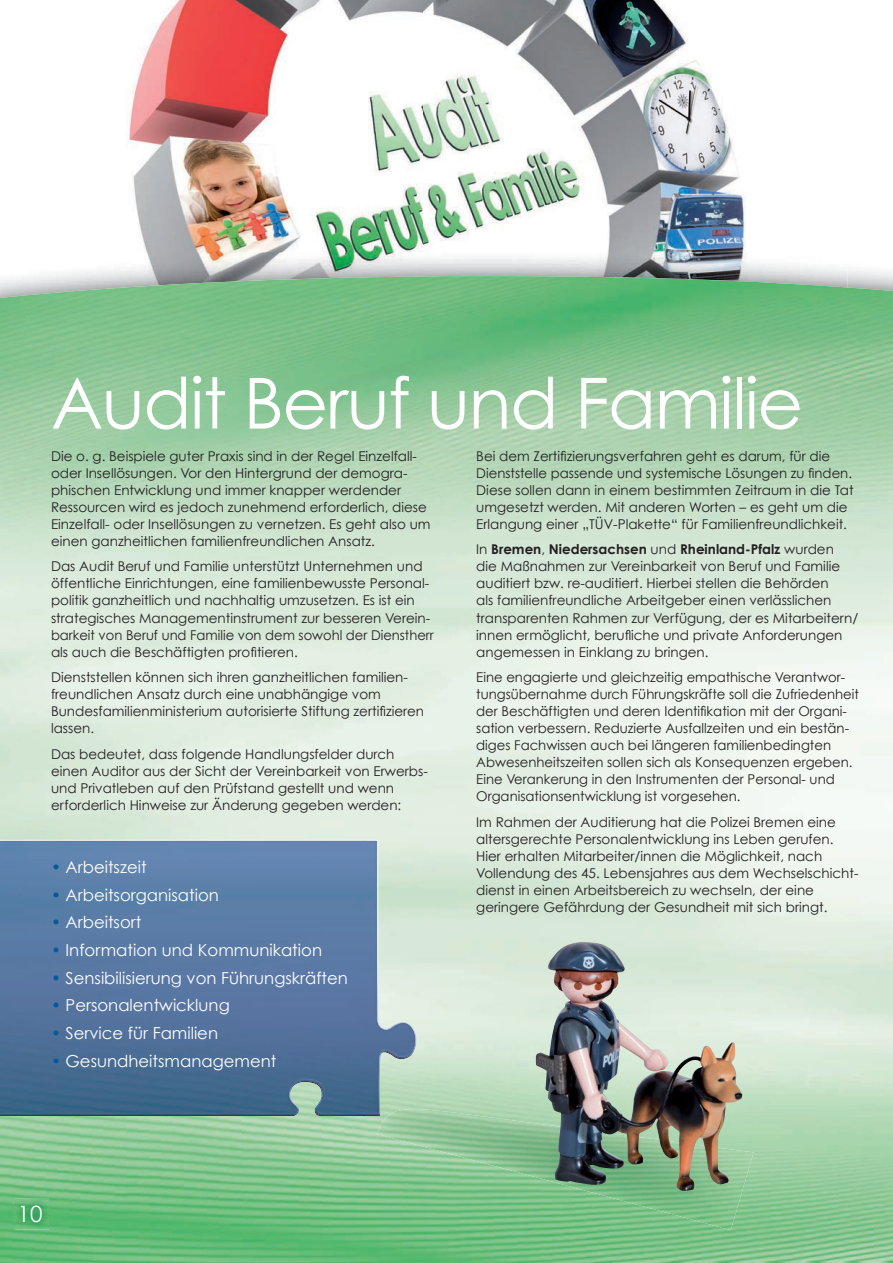
<style>
.page{position:relative;width:893px;height:1263px;background:#fff}
.page>*{position:absolute;margin:0;border:0;box-sizing:border-box;transform-origin:0 0}
.t1{font:70.5px "Century Gothic";letter-spacing:-.02em;color:#fff}
.t2{font:22.5px "Century Gothic";color:#fff}
.t3{font:16.5px "Century Gothic";color:#fff}
.t4{font:13.5px/17px "Century Gothic";color:#231f20}
.s1{color:#015a9d}
.s2{font-weight:700}
</style>
<div class="page">
<img style="left:39px;top:0;width:802px;height:276px">
<img style="left:0;top:276px;width:893px;height:987px">
<img style="left:15px;top:1198px;width:34px;height:31px">
<img style="left:0;top:841px;width:416px;height:240px">
<div style="left:0;top:840px;width:378px;height:45px;background:#6185b0"></div>
<img style="left:364px;top:884px;width:52px;height:232px">
<img style="left:0;top:1081px;width:365px;height:35px">
<img style="left:377px;top:1109px;width:377px;height:121px">
<img style="left:536px;top:944px;width:142px;height:241px">
<h1 class="t1" style="left:51px;top:360px;width:754px">Audit Beruf und Familie</h1>
<p class="t4" style="left:51px;top:447px;width:381px">Die o. g. Beispiele guter Praxis sind in der Regel Einzelfall&shy;oder Insellösungen. Vor den Hintergrund der demogra&shy;phischen Entwicklung und immer knapper werdender Ressourcen wird es jedoch zunehmend erforderlich, diese Einzelfall- oder Insellösungen zu vernetzen. Es geht also um einen ganzheitlichen familienfreundlichen Ansatz.</p>
<p class="t4" style="left:51px;top:558px;width:384px">Das Audit Beruf und Familie unterstützt Unternehmen und öffentliche Einrichtungen, eine familienbewusste Personal&shy;politik ganzheitlich und nachhaltig umzusetzen. Es ist ein strategisches Managementinstrument zur besseren Verein&shy;barkeit von Beruf und Familie von dem sowohl der Dienstherr als auch die Beschäftigten profitieren.</p>
<p class="t4" style="left:51px;top:668px;width:375px">Dienststellen können sich ihren ganzheitlichen familien&shy;freundlichen Ansatz durch eine unabhängige vom Bundesfamilienministerium autorisierte Stiftung zertifizieren lassen.</p>
<p class="t4" style="left:51px;top:745px;width:378px">Das bedeutet, dass folgende Handlungsfelder durch einen Auditor aus der Sicht der Vereinbarkeit von Erwerbs&shy;und Privatleben auf den Prüfstand gestellt und wenn erforderlich Hinweise zur änderung gegeben werden:</p>
<p class="t3" style="left:51px;top:857px;width:97px"><span class="s1">•</span> Arbeitszeit</p>
<p class="t3" style="left:51px;top:885px;width:169px"><span class="s1">•</span> Arbeitsorganisation</p>
<p class="t3" style="left:51px;top:912px;width:92px"><span class="s1">•</span> Arbeitsort</p>
<p class="t3" style="left:51px;top:940px;width:273px"><span class="s1">•</span> Information und Kommunikation</p>
<p class="t3" style="left:51px;top:967px;width:298px"><span class="s1">•</span> Sensibilisierung von Führungskräften</p>
<p class="t3" style="left:51px;top:995px;width:180px"><span class="s1">•</span> Personalentwicklung</p>
<p class="t3" style="left:51px;top:1023px;width:169px"><span class="s1">•</span> Service für Familien</p>
<p class="t3" style="left:51px;top:1050px;width:227px"><span class="s1">•</span> Gesundheitsmanagement</p>
<p class="t4" style="left:476px;top:447px;width:379px">Bei dem Zertifizierungsverfahren geht es darum, für die Dienststelle passende und systemische Lösungen zu finden.<br>Diese sollen dann in einem bestimmten Zeitraum in die Tat umgesetzt werden. Mit anderen Worten – es geht um die Erlangung einer „TÜV-Plakette“ für Familienfreundlichkeit.</p>
<p class="t4" style="left:476px;top:541px;width:384px">In <span class="s2">Bremen</span>, <span class="s2">Niedersachsen</span> und <span class="s2">Rheinland-Pfalz</span> wurden<br>die Maßnahmen zur Vereinbarkeit von Beruf und Familie auditiert bzw. re-auditiert. Hierbei stellen die Behörden<br>als familienfreundliche Arbeitgeber einen verlässlichen transparenten Rahmen zur Verfügung, der es Mitarbeitern/ innen ermöglicht, berufliche und private Anforderungen angemessen in Einklang zu bringen.</p>
<p class="t4" style="left:476px;top:668px;width:384px">Eine engagierte und gleichzeitig empathische Verantwor&shy;tungsübernahme durch Führungskräfte soll die Zufriedenheit der Beschäftigten und deren Identifikation mit der organi&shy;sation verbessern. Reduzierte Ausfallzeiten und ein bestän&shy;diges Fachwissen auch bei längeren familienbedingten Abwesenheitszeiten sollen sich als Konsequenzen ergeben.<br>Eine Verankerung in den Instrumenten der Personal- und Organisationsentwicklung ist vorgesehen.</p>
<p class="t4" style="left:476px;top:813px;width:384px">Im Rahmen der Auditierung hat die Polizei Bremen eine altersgerechte Personalentwicklung ins Leben gerufen.<br>Hier erhalten Mitarbeiter/innen die Möglichkeit, nach Vollendung des 45. Lebensjahres aus dem Wechselschicht&shy;dienst in einen Arbeitsbereich zu wechseln, der eine geringere Gefährdung der Gesundheit mit sich bringt.</p>
<h2 class="t2" style="left:18px;top:1200px;width:26px">10</h2>
</div>
